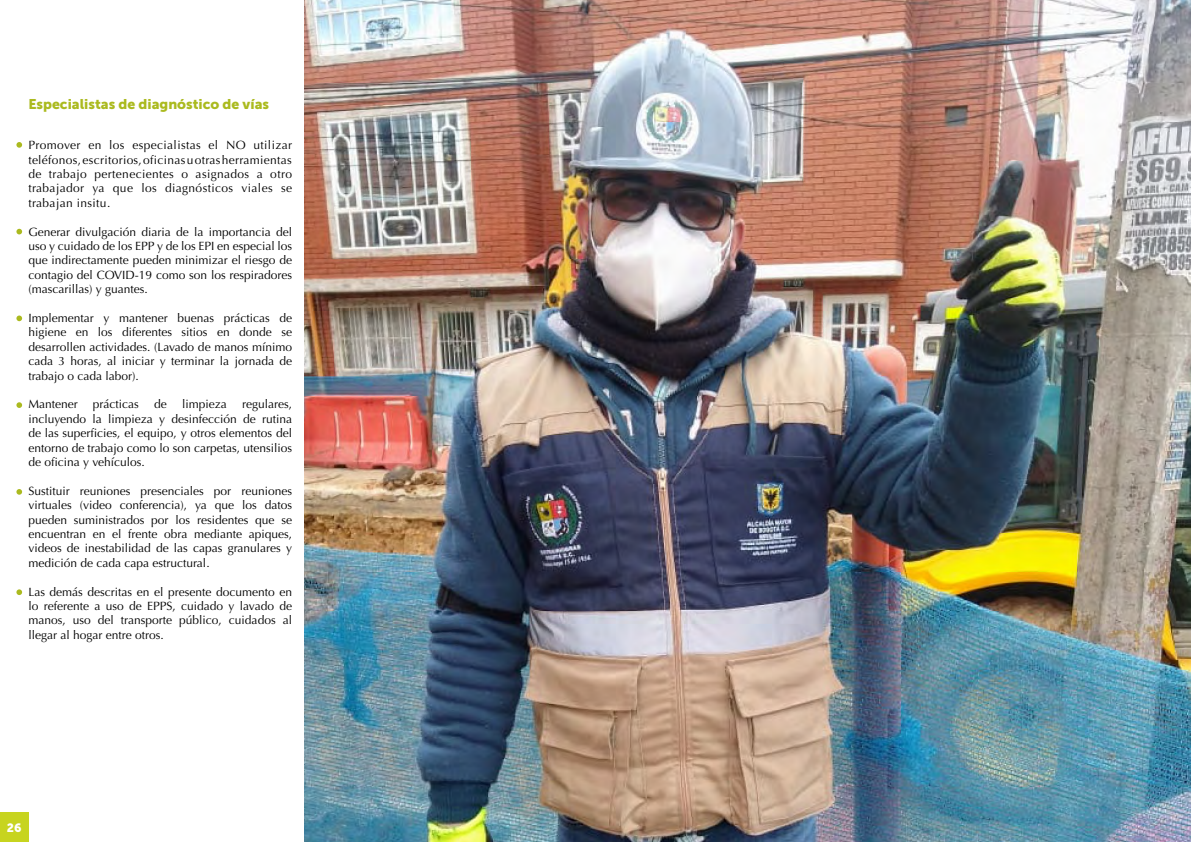
<style>
.page{position:relative;width:1191px;height:842px;background:#fff}
.page>*{position:absolute;margin:0;border:0;box-sizing:border-box;transform-origin:0 0}
.t1{font:14px "Museo Sans 900";color:#abba1f}
.t2{font:12px/14.4px "Optima";color:#000;text-align:justify}
.t3{font:12px "Museo Sans 900";color:#fff}
</style>
<div class="page">
<div style="left:0;top:812px;width:28px;height:30px;background:#c7d41f"></div>
<svg style="left:16px;top:142px;width:6px;height:6px"></svg>
<svg style="left:16px;top:315px;width:6px;height:6px"></svg>
<svg style="left:16px;top:489px;width:6px;height:6px"></svg>
<svg style="left:16px;top:229px;width:6px;height:5px"></svg>
<svg style="left:16px;top:402px;width:6px;height:6px"></svg>
<svg style="left:16px;top:589px;width:6px;height:6px"></svg>
<img style="left:305px;top:0;width:886px;height:842px">
<p class="t1" style="left:28px;top:96px;width:242px">Especialistas de diagnóstico de vías</p>
<p class="t2" style="left:28px;top:138px;width:265px">Promover en los especialistas el NO utilizar teléfonos, escritorios, oficinas u otras herramientas de trabajo pertenecientes o asignados a otro trabajador ya que los diagnósticos viales se trabajan insitu.</p>
<p class="t2" style="left:28px;top:225px;width:265px">Generar divulgación diaria de la importancia del uso y cuidado de los EPP y de los EPI en especial los que indirectamente pueden minimizar el riesgo de contagio del COVID-19 como son los respiradores (mascarillas) y guantes.</p>
<p class="t2" style="left:28px;top:311px;width:265px">Implementar y mantener buenas prácticas de higiene en los diferentes sitios en donde se desarrollen actividades. (Lavado de manos mínimo cada 3 horas, al iniciar y terminar la jornada de trabajo o cada labor).</p>
<p class="t2" style="left:28px;top:397px;width:51px">Mantener</p>
<p class="t2" style="left:93px;top:397px;width:48px">prácticas</p>
<p class="t2" style="left:154px;top:397px;width:14px">de</p>
<p class="t2" style="left:182px;top:397px;width:46px">limpieza</p>
<p class="t2" style="left:28px;top:397px;width:265px;text-indent:214px">regulares, incluyendo la limpieza y desinfección de rutina de las superficies, el equipo, y otros elementos del entorno de trabajo como lo son carpetas, utensilios de oficina y vehículos.</p>
<p class="t2" style="left:28px;top:484px;width:265px">Sustituir reuniones presenciales por reuniones virtuales (video conferencia), ya que los datos pueden suministrados por los residentes que se encuentran en el frente obra mediante apiques, videos de inestabilidad de las capas granulares y medición de cada capa estructural.</p>
<p class="t2" style="left:28px;top:585px;width:265px">Las demás descritas en el presente documento en lo referente a uso de EPPS, cuidado y lavado de manos, uso del transporte público, cuidados al llegar al hogar entre otros.</p>
<p class="t3" style="left:7px;top:820px;width:16px">26</p>
</div>
